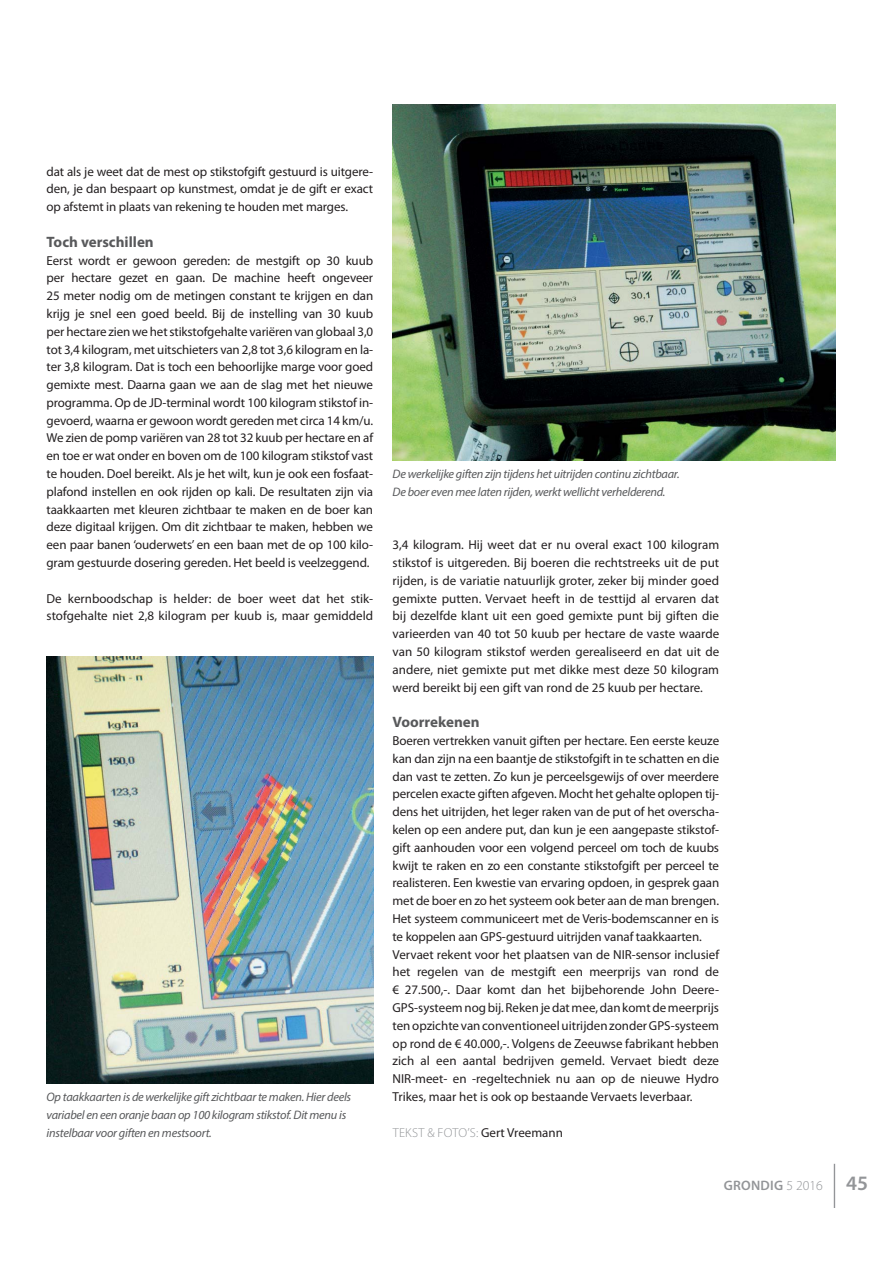
<style>
.page{position:relative;width:893px;height:1263px;background:#fff}
.page>*{position:absolute;margin:0;border:0;box-sizing:border-box;transform-origin:0 0}
.t1{font:700 15px "Myriad Pro";color:#58595b}
.t2{font:600 13.65px "Myriad Pro";letter-spacing:.02em;color:#939598}
.t3{font:13.05px/17.9px "Myriad Pro";letter-spacing:-.01em;color:#231f20;text-align:justify}
.t4{font:300 13.05px "Myriad Pro";letter-spacing:.02em;color:#939598}
.t5{font:italic 12.3px/17.9px "Myriad Pro";letter-spacing:-.02em;color:#58595b}
.s1{font-weight:400;color:#231f20}
.s2{font-weight:300}
.s3{font-size:20.55px}
</style>
<div class="page">
<hr style="left:834px;top:1164px;width:1px;height:44px;background:#939598">
<img style="left:47px;top:656px;width:326px;height:427px">
<img style="left:392px;top:104px;width:443px;height:356px">
<p class="t3" style="left:47px;top:163px;width:328px">dat als je weet dat de mest op stikstofgift gestuurd is uitgere&shy;den, je dan bespaart op kunstmest, omdat je de gift er exact op afstemt in plaats van rekening te houden met marges.</p>
<p class="t1" style="left:47px;top:233px;width:109px">Toch verschillen</p>
<p class="t3" style="left:47px;top:252px;width:328px">Eerst wordt er gewoon gereden: de mestgift op 30 kuub per hectare gezet en gaan. De machine heeft ongeveer 25 meter nodig om de metingen constant te krijgen en dan krijg je snel een goed beeld. Bij de instelling van 30 kuub per hectare zien we het stikstofgehalte variëren van globaal 3,0 tot 3,4 kilogram, met uitschieters van 2,8 tot 3,6 kilogram en la&shy;ter 3,8 kilogram. Dat is toch een behoorlijke marge voor goed gemixte mest. Daarna gaan we aan de slag met het nieuwe programma. Op de JD-terminal wordt 100 kilogram stikstof in&shy;gevoerd, waarna er gewoon wordt gereden met circa 14 km/u.<br>We zien de pomp variëren van 28 tot 32 kuub per hectare en af en toe er wat onder en boven om de 100 kilogram stikstof vast te houden. Doel bereikt. Als je het wilt, kun je ook een fosfaat&shy;plafond instellen en ook rijden op kali. De resultaten zijn via taakkaarten met kleuren zichtbaar te maken en de boer kan deze digitaal krijgen. Om dit zichtbaar te maken, hebben we een paar banen ‘ouderwets’ en een baan met de op 100 kilo&shy;gram gestuurde dosering gereden. Het beeld is veelzeggend.</p>
<p class="t3" style="left:47px;top:590px;width:328px">De kernboodschap is helder: de boer weet dat het stik&shy;stofgehalte niet 2,8 kilogram per kuub is, maar gemiddeld</p>
<p class="t5" style="left:47px;top:1089px;width:306px">Op taakkaarten is de werkelijke gift zichtbaar te maken. Hier deels variabel en een oranje baan op 100 kilogram stikstof. Dit menu is instelbaar voor giften en mestsoort.</p>
<p class="t5" style="left:392px;top:466px;width:289px">De werkelijke giften zijn tijdens het uitrijden continu zichtbaar.<br>De boer even mee laten rijden, werkt wellicht verhelderend.</p>
<p class="t3" style="left:392px;top:537px;width:328px">3,4 kilogram. Hij weet dat er nu overal exact 100 kilogram stikstof is uitgereden. Bij boeren die rechtstreeks uit de put rijden, is de variatie natuurlijk groter, zeker bij minder goed gemixte putten. Vervaet heeft in de testtijd al ervaren dat bij dezelfde klant uit een goed gemixte punt bij giften die varieerden van 40 tot 50 kuub per hectare de vaste waarde van 50 kilogram stikstof werden gerealiseerd en dat uit de andere, niet gemixte put met dikke mest deze 50 kilogram werd bereikt bij een gift van rond de 25 kuub per hectare.</p>
<p class="t1" style="left:392px;top:713px;width:89px">Voorrekenen</p>
<p class="t3" style="left:392px;top:733px;width:328px;text-align:left">Boeren vertrekken vanuit giften per hectare. Een eerste keuze kan dan zijn na een baantje de stikstofgift in te schatten en die dan vast te zetten. Zo kun je perceelsgewijs of over meerdere percelen exacte giften afgeven. Mocht het gehalte oplopen tij&shy;dens het uitrijden, het leger raken van de put of het overscha&shy;kelen op een andere put, dan kun je een aangepaste stikstof&shy;gift aanhouden voor een volgend perceel om toch de kuubs kwijt te raken en zo een constante stikstofgift per perceel te realisteren. Een kwestie van ervaring opdoen, in gesprek gaan met de boer en zo het systeem ook beter aan de man brengen.<br>Het systeem communiceert met de Veris-bodemscanner en is te koppelen aan GPS-gestuurd uitrijden vanaf taakkaarten.<br>Vervaet rekent voor het plaatsen van de NIR-sensor inclusief het regelen van de mestgift een meerprijs van rond de € 27.500,-. Daar komt dan het bijbehorende John Deere-GPS-systeem nog bij. Reken je dat mee, dan komt de meerprijs ten opzichte van conventioneel uitrijden zonder GPS-systeem op rond de € 40.000,-. Volgens de Zeeuwse fabrikant hebben zich al een aantal bedrijven gemeld. Vervaet biedt deze NIR-meet- en -regeltechniek nu aan op de nieuwe Hydro Trikes, maar het is ook op bestaande Vervaets leverbaar.</p>
<p class="t4" style="left:393px;top:1124px;width:172px">TEKST &amp; FOTO’S: <span class="s1">Gert Vreemann</span></p>
<p class="t2" style="left:724px;top:1177px;width:146px">GRONDIG <span class="s2">5 2016</span> <span class="s3">45</span></p>
</div>
